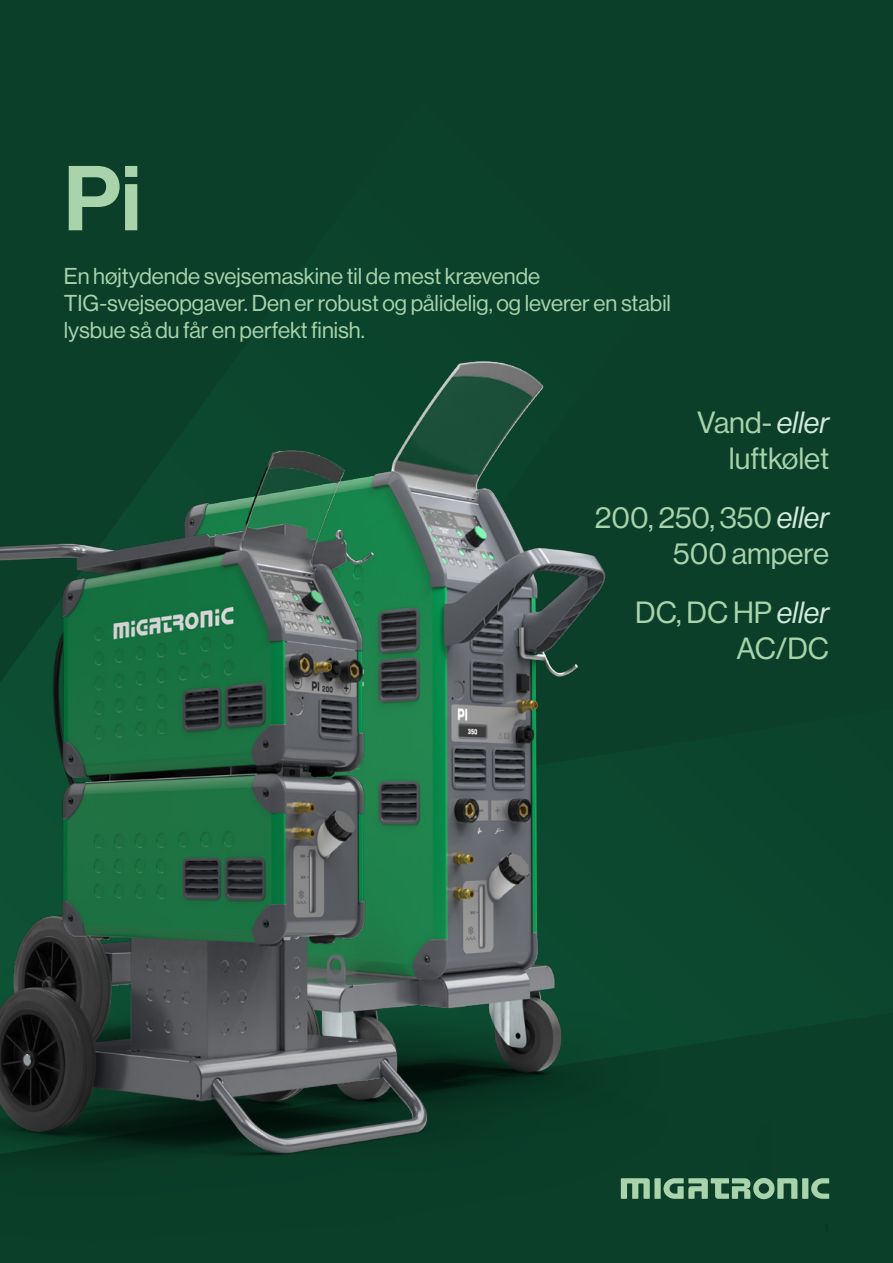
<style>
.page{position:relative;width:893px;height:1263px;background:#fff}
.page>*{position:absolute;margin:0;border:0;box-sizing:border-box;transform-origin:0 0}
.t1{font:90px "N Haas Grotesk DS Pro 65 Md";color:#a9d3ab}
.t2{font:30px/36px "N Haas Grotesk DS Pro 55 Rg";color:#a9d3ab;text-align:right}
.t3{font:22.5px/27px "N Haas Grotesk DS Pro 55 Rg";color:#a9d3ab}
.s1{font-family:"N Haas Grotesk DS Pro 56 It";color:#d4e9de}
</style>
<div class="page">
<div style="left:802px;top:1178px;width:6px;height:21px;background:#a9d3ab"></div>
<svg style="left:811px;top:1197px;width:18px;height:2px"></svg>
<div style="left:0;top:0;width:893px;height:294px;background:#0b3f2a"></div>
<div style="left:0;top:294px;width:893px;height:903px;background:#0b3f2a"></div>
<img style="left:0;top:359px;width:771px;height:904px">
<h1 class="t1" style="left:64px;top:147px;width:79px">Pi</h1>
<p class="t3" style="left:64px;top:263px;width:609px">En højtydende svejsemaskine til de mest krævende<br>TIG-svejseopgaver. Den er robust og pålidelig, og leverer en stabil lysbue så du får en perfekt finish.</p>
<h2 class="t2" style="left:697px;top:404px;width:133px">Vand- <span class="s1">eller </span>luftkølet</h2>
<h2 class="t2" style="left:595px;top:500px;width:236px">200, 250, 350 <span class="s1">eller<br></span>500 ampere</h2>
<h2 class="t2" style="left:635px;top:595px;width:196px">DC, DC HP <span class="s1">eller<br></span>AC/DC</h2>
</div>
